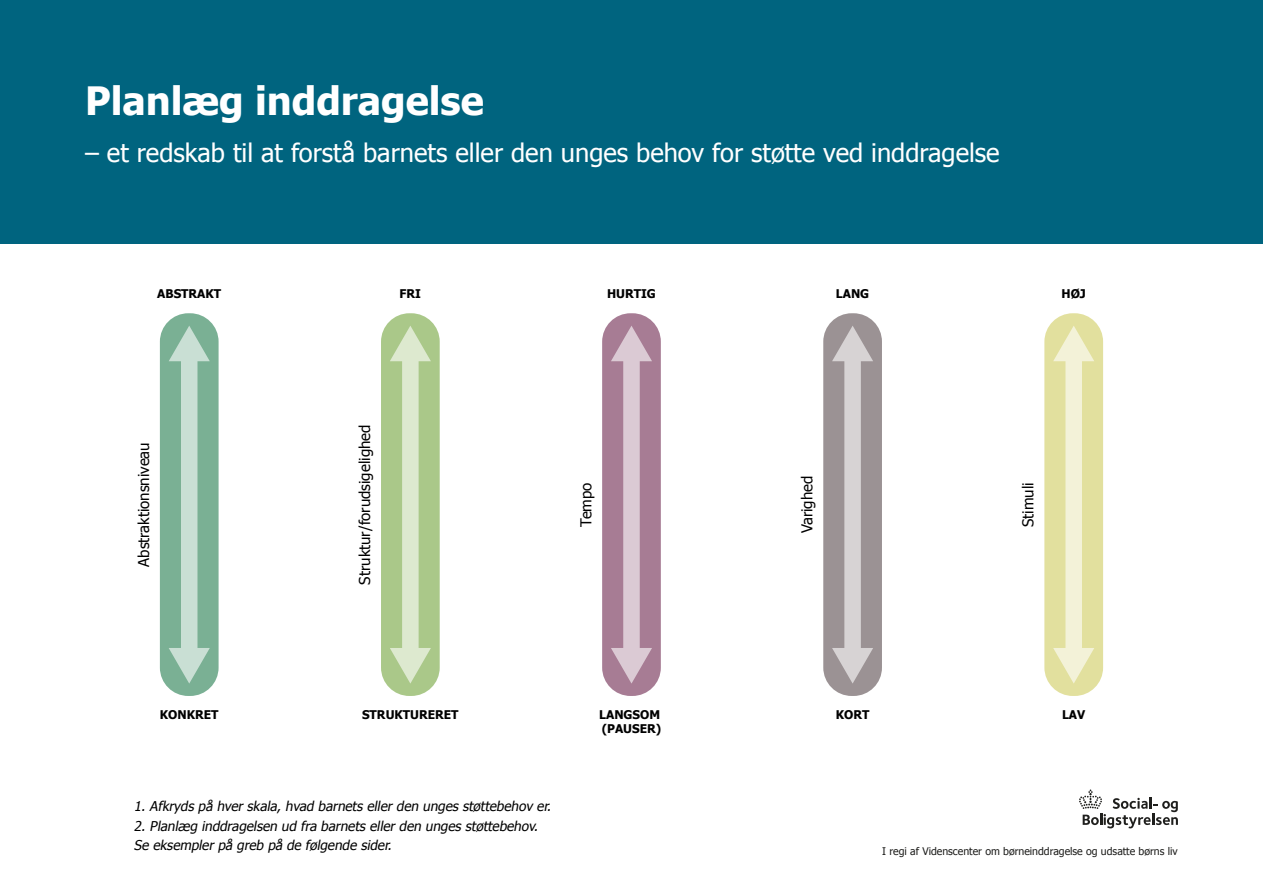
<style>
.page{position:relative;width:1263px;height:893px;background:#fff}
.page>*{position:absolute;margin:0;border:0;box-sizing:border-box;transform-origin:0 0}
.H1_forside{font:700 39px "Tahoma";color:#fff}
.H2_forside{font:25.5px "Tahoma";color:#fff}
.t1{font:15px "Tahoma";color:#000}
.Brød{font:italic 13.5px "Tahoma";color:#000}
.t2{font:700 12px/14.4px "Tahoma";color:#000}
.t3{font:10.5px "Tahoma";color:#1d1d1b}
</style>
<div class="page">
<svg style="left:1079px;top:789px;width:99px;height:39px"></svg>
<div style="left:0;top:0;width:1263px;height:244px;background:#00647f"></div>
<div style="left:160px;top:313px;width:59px;height:383px;background:#7ab094;border-radius:28px"></div>
<div style="left:181px;top:355px;width:16px;height:299px;background:#c9dfd4"></div>
<svg style="left:169px;top:326px;width:41px;height:35px"></svg>
<svg style="left:169px;top:648px;width:41px;height:36px"></svg>
<div style="left:381px;top:313px;width:59px;height:383px;background:#aac889;border-radius:28px"></div>
<div style="left:402px;top:355px;width:17px;height:299px;background:#dde9cf"></div>
<svg style="left:390px;top:326px;width:41px;height:35px"></svg>
<svg style="left:390px;top:648px;width:41px;height:36px"></svg>
<div style="left:602px;top:313px;width:59px;height:383px;background:#a77c94;border-radius:28px"></div>
<div style="left:623px;top:355px;width:17px;height:299px;background:#dbcad4"></div>
<svg style="left:611px;top:326px;width:41px;height:35px"></svg>
<svg style="left:611px;top:648px;width:41px;height:36px"></svg>
<div style="left:823px;top:313px;width:59px;height:383px;background:#9b9294;border-radius:28px"></div>
<div style="left:844px;top:355px;width:17px;height:299px;background:#d7d3d4"></div>
<svg style="left:832px;top:326px;width:41px;height:35px"></svg>
<svg style="left:832px;top:648px;width:41px;height:36px"></svg>
<div style="left:1044px;top:313px;width:59px;height:383px;background:#e2e09e;border-radius:28px"></div>
<div style="left:1065px;top:355px;width:17px;height:299px;background:#f3f2d8"></div>
<svg style="left:1053px;top:326px;width:41px;height:35px"></svg>
<svg style="left:1053px;top:648px;width:41px;height:36px"></svg>
<h1 class="H1_forside" style="left:85px;top:73px;width:400px">Planlæg inddragelse</h1>
<h2 class="H2_forside" style="left:85px;top:136px;width:916px">– et redskab til at forstå barnets eller den unges behov for støtte ved inddragelse</h2>
<p class="t2" style="left:157px;top:286px;width:66px">ABSTRAKT</p>
<p class="t2" style="left:400px;top:286px;width:23px">FRI</p>
<p class="t2" style="left:607px;top:286px;width:50px">HURTIG</p>
<p class="t2" style="left:836px;top:286px;width:35px">LANG</p>
<p class="t2" style="left:1061px;top:286px;width:26px">HØJ</p>
<p class="t1" style="left:134px;top:567px;width:126px;rotate:-90deg">Abstraktionsniveau</p>
<p class="t2" style="left:160px;top:707px;width:60px">KONKRET</p>
<p class="t1" style="left:355px;top:585px;width:162px;rotate:-90deg">Struktur/forudsigelighed</p>
<p class="t2" style="left:362px;top:707px;width:98px">STRUKTURERET</p>
<p class="t1" style="left:576px;top:527px;width:46px;rotate:-90deg">Tempo</p>
<p class="t2" style="left:599px;top:707px;width:63px">LANGSOM (PAUSER)</p>
<p class="t1" style="left:797px;top:533px;width:59px;rotate:-90deg">Varighed</p>
<p class="t2" style="left:836px;top:707px;width:35px">KORT</p>
<p class="t1" style="left:1018px;top:527px;width:46px;rotate:-90deg">Stimuli</p>
<p class="t2" style="left:1062px;top:707px;width:25px">LAV</p>
<p class="Brød" style="left:134px;top:797px;width:421px">1. Afkryds på hver skala, hvad barnets eller den unges støttebehov er.</p>
<p class="Brød" style="left:134px;top:817px;width:409px">2. Planlæg inddragelsen ud fra barnets eller den unges støttebehov.</p>
<p class="Brød" style="left:134px;top:836px;width:262px">Se eksempler på greb på de følgende sider.</p>
<p class="t3" style="left:882px;top:844px;width:297px">I regi af Videnscenter om børneinddragelse og udsatte børns liv</p>
</div>
